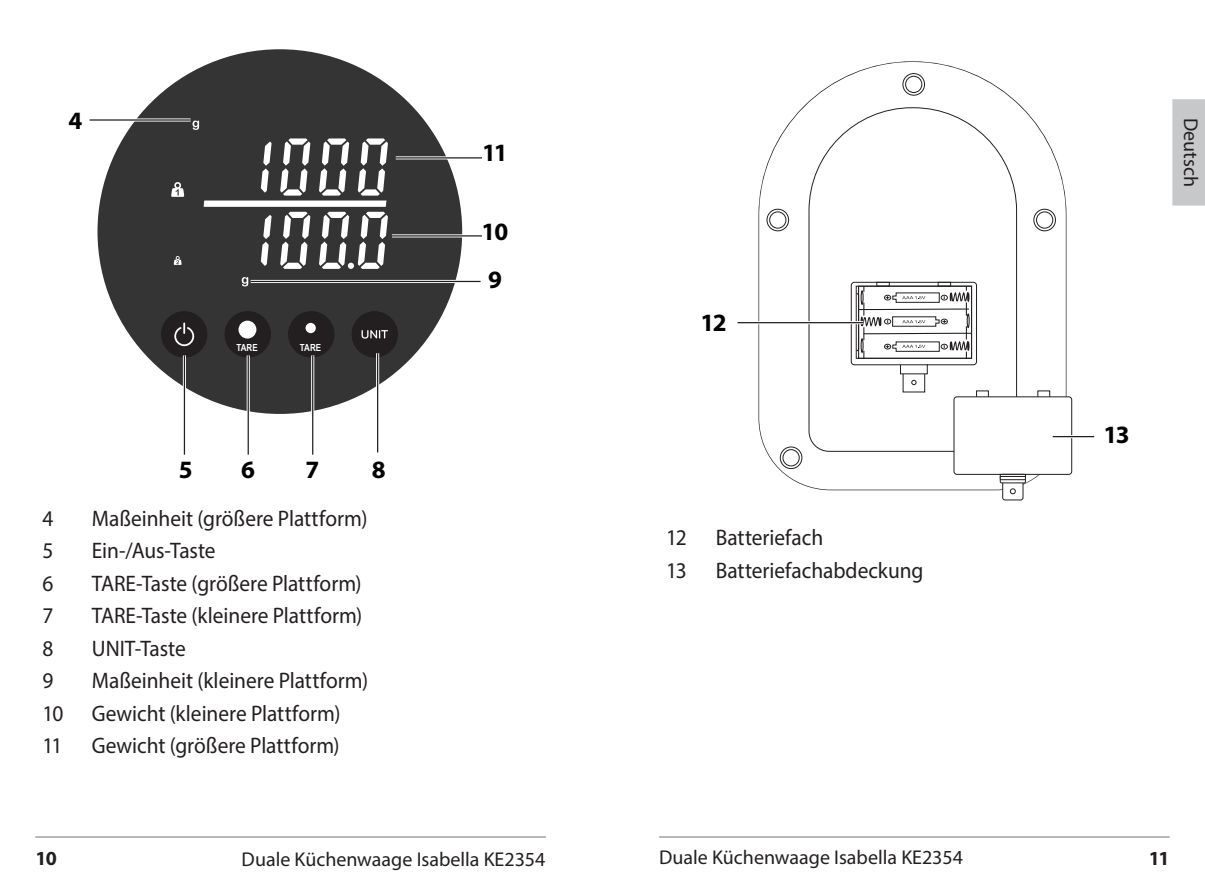
<style>
.page{position:relative;width:1205px;height:886px;background:#fff}
.page>*{position:absolute;margin:0;border:0;box-sizing:border-box;transform-origin:0 0}
.Legende-Ziffer{font:700 25px "Myriad Pro";letter-spacing:-.06em;color:#000}
.Fließtext__Plaintext{font:22.5px "Myriad Pro";color:#231f20;scale:.95 1}
.Kundendienst_customer_service{font:20px "Myriad Pro";color:#231f20}
.Sprachen{font:20px "Myriad Pro";letter-spacing:.005em;color:#231f20}
.Paginierung_links_Aldi_IB_pagination_lef{font:700 20px "Myriad Pro";color:#231f20}
.t1{font:700 9.75px "Arial Narrow";color:#fff}
</style>
<div class="page">
<div style="left:1172px;top:99px;width:33px;height:107px;background:#c7c8ca"></div>
<hr style="left:35px;top:836px;width:511px;height:1px;background:#adaeb2">
<div style="left:97px;top:49px;width:365px;height:365px;background:#353435;border-radius:50%"></div>
<svg style="left:261px;top:141px;width:11px;height:52px"></svg>
<svg style="left:280px;top:138px;width:30px;height:58px"></svg>
<svg style="left:261px;top:215px;width:11px;height:51px"></svg>
<svg style="left:280px;top:212px;width:30px;height:57px"></svg>
<svg style="left:319px;top:138px;width:69px;height:131px"></svg>
<div style="left:204px;top:201px;width:182px;height:6px;background:#fff"></div>
<svg style="left:193px;top:121px;width:6px;height:9px"></svg>
<svg style="left:171px;top:182px;width:13px;height:15px"></svg>
<svg style="left:174px;top:256px;width:8px;height:9px"></svg>
<svg style="left:242px;top:277px;width:6px;height:9px"></svg>
<svg style="left:161px;top:311px;width:46px;height:46px"></svg>
<svg style="left:352px;top:311px;width:46px;height:46px"></svg>
<svg style="left:225px;top:313px;width:45px;height:44px"></svg>
<svg style="left:290px;top:313px;width:44px;height:44px"></svg>
<div style="left:225px;top:311px;width:46px;height:46px;background:#231f20;border-radius:50%"></div>
<div style="left:288px;top:311px;width:46px;height:46px;background:#231f20;border-radius:50%"></div>
<div style="left:238px;top:321px;width:18px;height:17px;background:#fff;border-radius:50%"></div>
<div style="left:306px;top:323px;width:10px;height:10px;background:#fff;border-radius:50%"></div>
<svg style="left:134px;top:118px;width:56px;height:4px"></svg>
<hr style="left:90px;top:119px;width:100px;height:2px;background:#231f20">
<hr style="left:251px;top:280px;width:229px;height:3px;background:#fff">
<hr style="left:251px;top:281px;width:229px;height:1px;background:#231f20">
<hr style="left:396px;top:156px;width:86px;height:3px;background:#fff">
<hr style="left:396px;top:157px;width:86px;height:1px;background:#231f20">
<hr style="left:392px;top:234px;width:90px;height:3px;background:#fff">
<hr style="left:392px;top:235px;width:90px;height:1px;background:#231f20">
<hr style="left:183px;top:355px;width:3px;height:100px;background:#fff">
<hr style="left:184px;top:355px;width:1px;height:100px;background:#231f20">
<hr style="left:247px;top:355px;width:3px;height:100px;background:#fff">
<hr style="left:248px;top:355px;width:1px;height:100px;background:#231f20">
<hr style="left:311px;top:355px;width:3px;height:100px;background:#fff">
<hr style="left:312px;top:355px;width:1px;height:100px;background:#231f20">
<hr style="left:376px;top:353px;width:3px;height:99px;background:#fff">
<hr style="left:377px;top:353px;width:1px;height:99px;background:#231f20">
<hr style="left:659px;top:836px;width:510px;height:1px;background:#adaeb2">
<svg style="left:758px;top:61px;width:308px;height:429px"></svg>
<svg style="left:808px;top:107px;width:209px;height:345px"></svg>
<div style="left:902px;top:73px;width:23px;height:22px;border:1px solid #231f20;border-radius:50%"></div>
<div style="left:905px;top:76px;width:17px;height:17px;border:1px solid #231f20;border-radius:50%"></div>
<div style="left:767px;top:209px;width:22px;height:22px;border:1px solid #231f20;border-radius:50%"></div>
<div style="left:769px;top:211px;width:17px;height:18px;border:1px solid #231f20;border-radius:50%"></div>
<div style="left:1033px;top:209px;width:22px;height:22px;border:1px solid #231f20;border-radius:50%"></div>
<div style="left:1036px;top:211px;width:17px;height:18px;border:1px solid #231f20;border-radius:50%"></div>
<div style="left:780px;top:447px;width:22px;height:22px;border:1px solid #231f20;border-radius:50%"></div>
<div style="left:782px;top:449px;width:18px;height:17px;border:1px solid #231f20;border-radius:50%"></div>
<div style="left:851px;top:282px;width:126px;height:83px;border:1px solid #231f20;border-radius:3px"></div>
<div style="left:903px;top:364px;width:22px;height:28px;border:1px solid #231f20"></div>
<div style="left:876px;top:282px;width:13px;height:4px;border:1px solid #231f20"></div>
<div style="left:938px;top:282px;width:13px;height:4px;border:1px solid #231f20"></div>
<svg style="left:911px;top:380px;width:5px;height:5px"></svg>
<div style="left:976px;top:391px;width:12px;height:12px;background:#fff"></div>
<div style="left:976px;top:390px;width:13px;height:13px;border:1px solid #231f20"></div>
<div style="left:1038px;top:391px;width:11px;height:12px;background:#fff"></div>
<div style="left:954px;top:397px;width:117px;height:77px;background:#fff;border-radius:3px"></div>
<div style="left:953px;top:396px;width:119px;height:79px;border:1px solid #231f20;border-radius:3px"></div>
<svg style="left:999px;top:473px;width:27px;height:28px"></svg>
<svg style="left:855px;top:286px;width:117px;height:87px"></svg>
<hr style="left:737px;top:321px;width:126px;height:3px;background:#fff">
<hr style="left:737px;top:322px;width:126px;height:1px;background:#231f20">
<hr style="left:1053px;top:435px;width:41px;height:3px;background:#fff">
<hr style="left:1053px;top:436px;width:41px;height:1px;background:#231f20">
<p class="Legende-Ziffer" style="left:68px;top:104px;width:15px">4</p>
<p class="t1" style="left:236px;top:340px;width:23px">TARE</p>
<p class="t1" style="left:300px;top:340px;width:23px">TARE</p>
<p class="Legende-Ziffer" style="left:179px;top:454px;width:15px">5</p>
<p class="Legende-Ziffer" style="left:241px;top:454px;width:15px">6</p>
<p class="Legende-Ziffer" style="left:306px;top:454px;width:15px">7</p>
<p class="Legende-Ziffer" style="left:372px;top:454px;width:15px">8</p>
<p class="Fließtext__Plaintext" style="left:43px;top:504px;width:13px">4</p>
<p class="Fließtext__Plaintext" style="left:92px;top:504px;width:291px">Maßeinheit (größere Plattform)</p>
<p class="Fließtext__Plaintext" style="left:43px;top:537px;width:13px">5</p>
<p class="Fließtext__Plaintext" style="left:92px;top:537px;width:132px">Ein-/Aus-Taste</p>
<p class="Fließtext__Plaintext" style="left:43px;top:569px;width:13px">6</p>
<p class="Fließtext__Plaintext" style="left:92px;top:569px;width:285px">TARE-Taste (größere Plattform)</p>
<p class="Fließtext__Plaintext" style="left:43px;top:602px;width:13px">7</p>
<p class="Fließtext__Plaintext" style="left:92px;top:602px;width:286px">TARE-Taste (kleinere Plattform)</p>
<p class="Fließtext__Plaintext" style="left:43px;top:634px;width:13px">8</p>
<p class="Fließtext__Plaintext" style="left:92px;top:634px;width:100px">UNIT-Taste</p>
<p class="Fließtext__Plaintext" style="left:43px;top:667px;width:13px">9</p>
<p class="Fließtext__Plaintext" style="left:92px;top:667px;width:292px">Maßeinheit (kleinere Plattform)</p>
<p class="Fließtext__Plaintext" style="left:43px;top:699px;width:24px">10</p>
<p class="Fließtext__Plaintext" style="left:92px;top:699px;width:263px">Gewicht (kleinere Plattform)</p>
<p class="Fließtext__Plaintext" style="left:43px;top:731px;width:22px">11</p>
<p class="Fließtext__Plaintext" style="left:92px;top:731px;width:262px">Gewicht (größere Plattform)</p>
<p class="Legende-Ziffer" style="left:482px;top:136px;width:27px">11</p>
<p class="Legende-Ziffer" style="left:482px;top:215px;width:28px">10</p>
<p class="Legende-Ziffer" style="left:488px;top:263px;width:15px">9</p>
<p class="Legende-Ziffer" style="left:700px;top:306px;width:28px">12</p>
<p class="Fließtext__Plaintext" style="left:666px;top:524px;width:23px">12</p>
<p class="Fließtext__Plaintext" style="left:716px;top:524px;width:115px">Batteriefach</p>
<p class="Fließtext__Plaintext" style="left:666px;top:556px;width:23px">13</p>
<p class="Fließtext__Plaintext" style="left:716px;top:556px;width:220px">Batteriefachabdeckung</p>
<p class="Sprachen" style="left:1203px;top:118px;width:71px;rotate:90deg">Deutsch</p>
<p class="Legende-Ziffer" style="left:1103px;top:418px;width:28px">13</p>
<p class="Kundendienst_customer_service" style="left:242px;top:846px;width:305px">Duale Küchenwaage Isabella KE2354</p>
<p class="Kundendienst_customer_service" style="left:659px;top:844px;width:305px">Duale Küchenwaage Isabella KE2354</p>
<p class="Paginierung_links_Aldi_IB_pagination_lef" style="left:35px;top:846px;width:23px">10</p>
<p class="Paginierung_links_Aldi_IB_pagination_lef" style="left:1149px;top:845px;width:22px">11</p>
</div>
